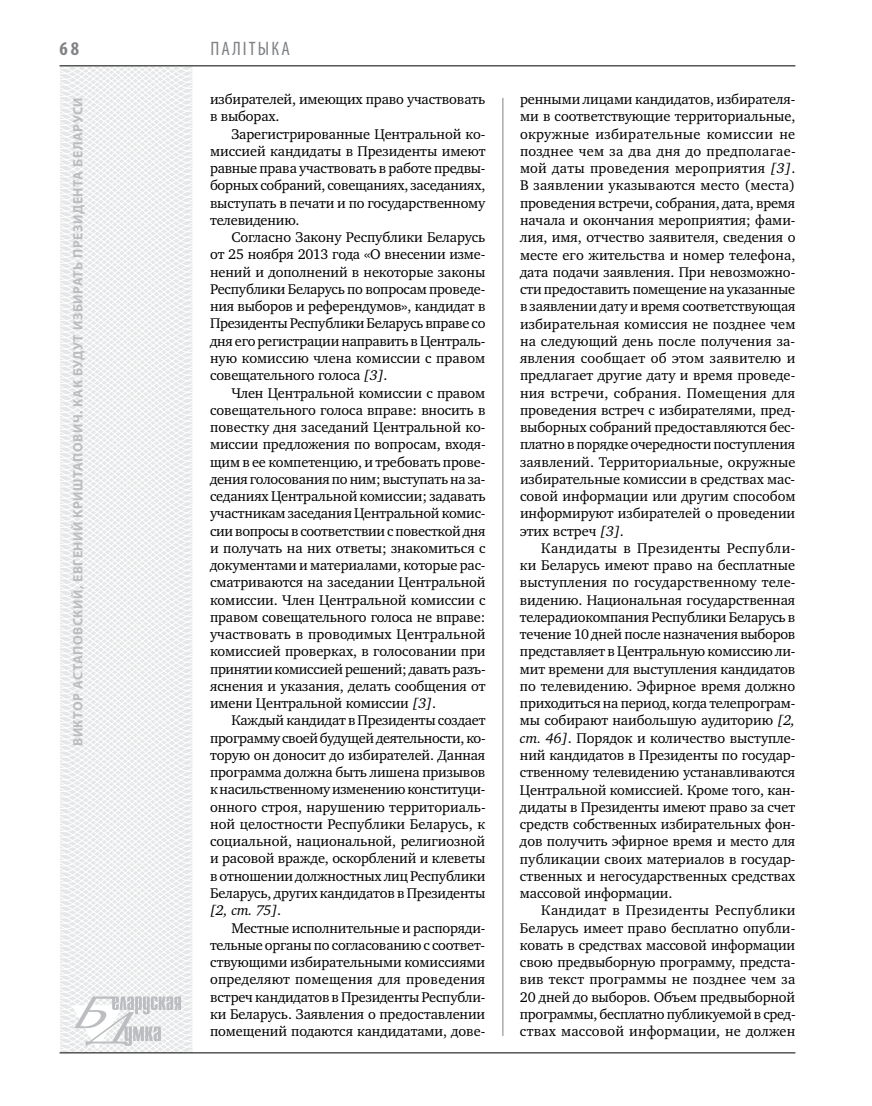
<style>
.page{position:relative;width:872px;height:1106px;background:#fff}
.page>*{position:absolute;margin:0;border:0;box-sizing:border-box;transform-origin:0 0}
.t1{font:condensed 19.5px "Myriad Pro";color:#808285}
.t2{font:700 condensed 19.5px "Myriad Pro";color:#808285}
.t3{font:14.4px/17.2px "Charter C";letter-spacing:-.01em;color:#000;text-align:justify}
.t4{font:700 13.5px "Myriad Pro";letter-spacing:.04em;color:#bcbdc0}
.s1{font-style:italic}
</style>
<div class="page">
<svg style="left:59px;top:65px;width:192px;height:989px"></svg>
<hr style="left:502px;top:98px;width:1px;height:938px;background:#808285">
<hr style="left:60px;top:1052px;width:735px;height:1px;background:#000">
<svg style="left:71px;top:996px;width:110px;height:53px"></svg>
<hr style="left:60px;top:65px;width:735px;height:1px;background:#000">
<h1 class="t2" style="left:60px;top:37px;width:21px">68</h1>
<p class="t4" style="left:69px;top:746px;width:650px;rotate:-90deg">Виктор Астаповский, Евгений Криштапович. Как будут избирать Президента Беларуси</p>
<h1 class="t1" style="left:210px;top:37px;width:71px">Пал ітыка</h1>
<p class="t3" style="left:210px;top:91px;width:277px">избирателей, имеющих право участвовать в выборах.</p>
<p class="t3" style="left:210px;top:125px;width:277px;text-indent:21px">Зарегистрированные Центральной ко&shy;миссией кандидаты в Президенты имеют равные права участвовать в работе предвы&shy;борных собраний, совещаниях, заседаниях, выступать в печати и по государственному телевидению.</p>
<p class="t3" style="left:210px;top:229px;width:277px;text-indent:21px">Согласно Закону Республики Беларусь от 25 ноября 2013 года «О внесении изме&shy;нений и дополнений в некоторые законы Республики Беларусь по вопросам проведе&shy;ния выборов и референдумов», кандидат в Президенты Республики Беларусь вправе со дня его регистрации направить в Централь&shy;ную комиссию члена комиссии с правом совещательного голоса <span class="s1">[3]</span>.</p>
<p class="t3" style="left:210px;top:384px;width:277px;text-indent:21px">Член Центральной комиссии с правом совещательного голоса вправе: вносить в повестку дня заседаний Центральной ко&shy;миссии предложения по вопросам, входя&shy;щим в ее компетенцию, и требовать прове&shy;дения голосования по ним; выступать на за&shy;седаниях Центральной комиссии; задавать участникам заседания Центральной комис&shy;сии вопросы в соответствии с повесткой дня и получать на них ответы; знакомиться с документами и материалами, которые рас&shy;сматриваются на заседании Центральной комиссии. Член Центральной комиссии с правом совещательного голоса не вправе: участвовать в проводимых Центральной комиссией проверках, в голосовании при принятии комиссией решений; давать разъ&shy;яснения и указания, делать сообщения от имени Центральной комиссии <span class="s1">[3]</span>.</p>
<p class="t3" style="left:210px;top:712px;width:277px;text-indent:21px">Каждый кандидат в Президенты создает программу своей будущей деятельности, ко&shy;торую он доносит до избирателей. Данная программа должна быть лишена призывов к насильственному изменению конституци&shy;онного строя, нарушению территориаль&shy;ной целостности Республики Беларусь, к социальной, национальной, религиозной и расовой вражде, оскорблений и клеветы в отношении должностных лиц Республики Беларусь, других кандидатов в Президенты <span class="s1">[2, ст. 75]</span>.</p>
<p class="t3" style="left:210px;top:919px;width:277px;text-indent:21px">Местные исполнительные и распоряди&shy;тельные органы по согласованию с соответ&shy;ствующими избирательными комиссиями определяют помещения для проведения встреч кандидатов в Президенты Республи&shy;ки Беларусь. Заявления о предоставлении помещений подаются кандидатами, дове-</p>
<p class="t3" style="left:520px;top:91px;width:277px">ренными лицами кандидатов, избирателя&shy;ми в соответствующие территориальные, окружные избирательные комиссии не позднее чем за два дня до предполагае&shy;мой даты проведения мероприятия <span class="s1">[3]</span>.<br>В заявлении указываются место (места) проведения встречи, собрания, дата, время начала и окончания мероприятия; фами&shy;лия, имя, отчество заявителя, сведения о месте его жительства и номер телефона, дата подачи заявления. При невозможно&shy;сти предоставить помещение на указанные в заявлении дату и время соответствующая избирательная комиссия не позднее чем на следующий день после получения за&shy;явления сообщает об этом заявителю и предлагает другие дату и время проведе&shy;ния встречи, собрания. Помещения для проведения встреч с избирателями, пред&shy;выборных собраний предоставляются бес&shy;платно в порядке очередности поступления заявлений. Территориальные, окружные избирательные комиссии в средствах мас&shy;совой информации или другим способом информируют избирателей о проведении этих встреч <span class="s1">[3]</span>.</p>
<p class="t3" style="left:520px;top:539px;width:277px;text-indent:21px">Кандидаты в Президенты Республи&shy;ки Беларусь имеют право на бесплатные выступления по государственному теле&shy;видению. Национальная государственная телерадиокомпания Республики Беларусь в течение 10 дней после назначения выборов представляет в Центральную комиссию ли&shy;мит времени для выступления кандидатов по телевидению. Эфирное время должно приходиться на период, когда телепрограм&shy;мы собирают наибольшую аудиторию <span class="s1">[2, ст. 46]</span>. Порядок и количество выступле&shy;ний кандидатов в Президенты по государ&shy;ственному телевидению устанавливаются Центральной комиссией. Кроме того, кан&shy;дидаты в Президенты имеют право за счет средств собственных избирательных фон&shy;дов получить эфирное время и место для публикации своих материалов в государ&shy;ственных и негосударственных средствах массовой информации.</p>
<p class="t3" style="left:520px;top:902px;width:277px;text-indent:21px">Кандидат в Президенты Республики Беларусь имеет право бесплатно опубли&shy;ковать в средствах массовой информации свою предвыборную программу, предста&shy;вив текст программы не позднее чем за 20 дней до выборов. Объем предвыборной программы, бесплатно публикуемой в сред&shy;ствах массовой информации, не должен</p>
</div>
